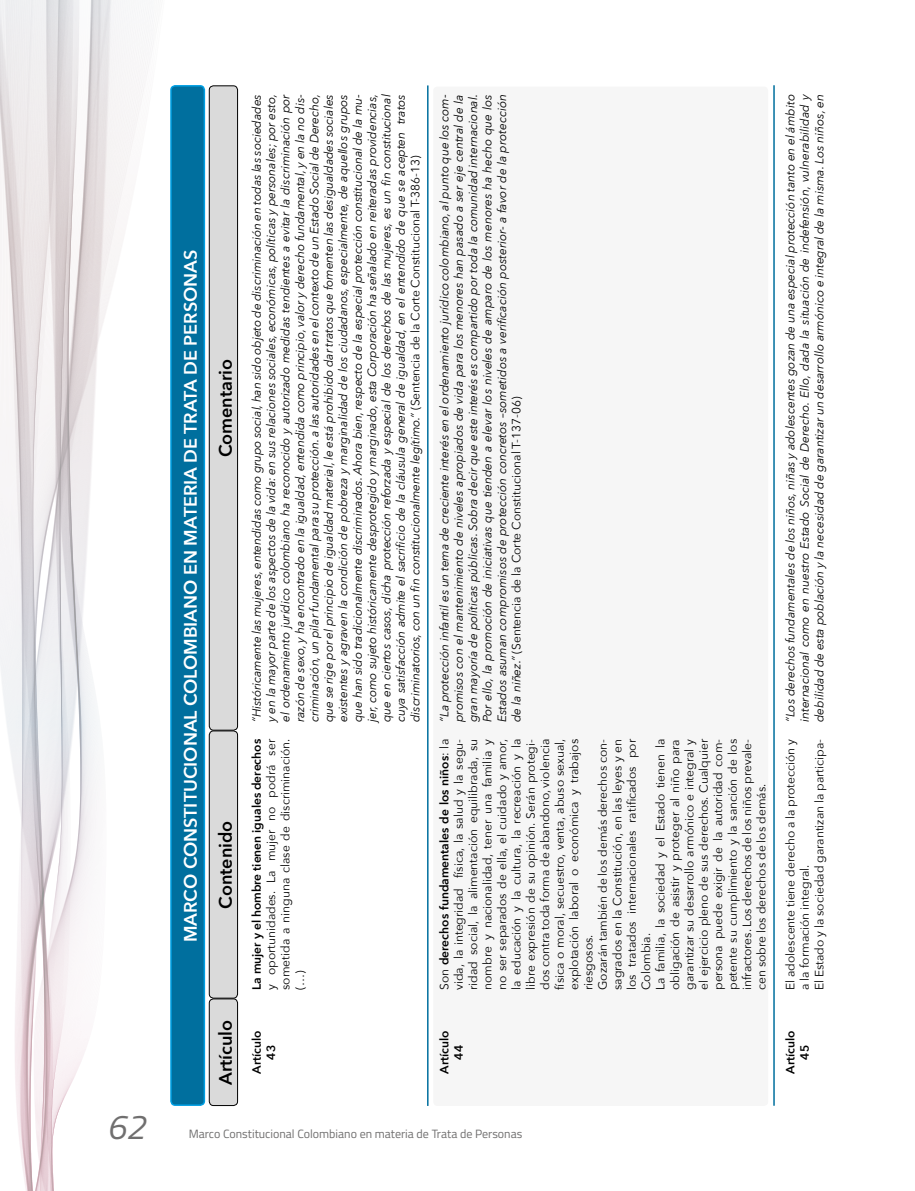
<style>
.page{position:relative;width:915px;height:1191px;background:#fff}
.page>*{position:absolute;margin:0;border:0;box-sizing:border-box;transform-origin:0 0}
.t1{font:italic 34.5px "Titillium Web";color:#706f6f}
.t2{font:600 18px "Avenir Next";color:#fff}
.t3{font:600 18px "Avenir Next";color:#000}
.t4{font:italic 12px/14.4px "Avenir Next";color:#000;text-align:justify}
.t5{font:12px/14.4px "Avenir Next";color:#000}
.t6{font:600 12px/14.4px "Avenir Next";color:#000;text-align:center}
.t7{font:12px "Titillium Web";color:#706f6f}
.s1{font-style:normal}
.s2{font-weight:600}
</style>
<div class="page">
<svg style="left:0;top:0;width:149px;height:1191px"></svg>
<div style="left:433px;top:87px;width:334px;height:1019px;background:#f6f6f6;border-radius:4px"></div>
<div style="left:209px;top:731px;width:28px;height:267px;background:#dadada;border-radius:4px"></div>
<div style="left:209px;top:730px;width:29px;height:268px;border:1px solid #000;border-radius:4px"></div>
<div style="left:209px;top:999px;width:28px;height:106px;background:#dadada;border-radius:4px"></div>
<div style="left:209px;top:998px;width:29px;height:108px;border:1px solid #000;border-radius:4px"></div>
<div style="left:209px;top:86px;width:28px;height:644px;background:#dadada;border-radius:4px"></div>
<div style="left:209px;top:85px;width:29px;height:645px;border:1px solid #000;border-radius:4px"></div>
<div style="left:171px;top:86px;width:33px;height:1019px;background:#006f9e;border-radius:4px"></div>
<div style="left:170px;top:85px;width:35px;height:1021px;border:2px solid #009fe3;border-radius:4px"></div>
<hr style="left:427px;top:85px;width:1px;height:1021px;background:#006f9e">
<hr style="left:773px;top:85px;width:1px;height:1020px;background:#006f9e">
<h1 class="t1" style="left:106px;top:1101px;width:40px">62</h1>
<h2 class="t2" style="left:175px;top:942px;width:694px;rotate:-90deg">MARCO CONSTITUCIONAL COLOMBIANO EN MATERIA DE TRATA DE PERSONAS</h2>
<h2 class="t3" style="left:210px;top:457px;width:100px;rotate:-90deg">Comentario</h2>
<h2 class="t3" style="left:210px;top:908px;width:89px;rotate:-90deg">Contenido</h2>
<h2 class="t3" style="left:210px;top:1084px;width:67px;rotate:-90deg">Artículo</h2>
<p class="t4" style="left:249px;top:722px;width:630px;rotate:-90deg">“Históricamente las mujeres, entendidas como grupo social, han sido objeto de discriminación en todas las sociedades y en la mayor parte de los aspectos de la vida: en sus relaciones sociales, económicas, políticas y personales; por esto, el ordenamiento jurídico colombiano ha reconocido y autorizado medidas tendientes a evitar la discriminación por razón de sexo, y ha encontrado en la igualdad, entendida como principio, valor y derecho fundamental, y en la no dis&shy;criminación, un pilar fundamental para su protección. a las autoridades en el contexto de un Estado Social de Derecho, que se rige por el principio de igualdad material, le está prohibido dar tratos que fomenten las desigualdades sociales existentes y agraven la condición de pobreza y marginalidad de los ciudadanos, especialmente, de aquellos grupos que han sido tradicionalmente discriminados. Ahora bien, respecto de la especial protección constitucional de la mu&shy;jer, como sujeto históricamente desprotegido y marginado, esta Corporación ha señalado en reiteradas providencias, que en ciertos casos, dicha protección reforzada y especial de los derechos de las mujeres, es un fin constitucional cuya satisfacción admite el sacrificio de la cláusula general de igualdad, en el entendido de que se acepten tratos discriminatorios, con un fin constitucionalmente legítimo.” <span class="s1">(Sentencia de la Corte Constitucional T-386-13)</span></p>
<p class="t6" style="left:249px;top:990px;width:252px;rotate:-90deg">La mujer y el hombre tienen iguales derechos</p>
<p class="t5" style="left:263px;top:990px;width:253px;text-align:justify;rotate:-90deg">y oportunidades. La mujer no podrá ser sometida a ninguna clase de discriminación. (…)</p>
<p class="t6" style="left:249px;top:1074px;width:45px;rotate:-90deg">Artículo<br>43</p>
<p class="t4" style="left:436px;top:722px;width:629px;rotate:-90deg">“La protección infantil es un tema de creciente interés en el ordenamiento jurídico colombiano, al punto que los com&shy;promisos con el mantenimiento de niveles apropiados de vida para los menores han pasado a ser eje central de la gran mayoría de políticas públicas. Sobra decir que este interés es compartido por toda la comunidad internacional.<br>Por ello, la promoción de iniciativas que tienden a elevar los niveles de amparo de los menores ha hecho que los Estados asuman compromisos de protección concretos –sometidos a verificación posterior- a favor de la protección de la niñez.” <span class="s1">(Sentencia de la Corte Constitucional T-137-06)</span></p>
<p class="t5" style="left:436px;top:990px;width:253px;rotate:-90deg">Son <span class="s2">derechos fundamentales de los niños</span>: la vida, la integridad física, la salud y la segu&shy;ridad social, la alimentación equilibrada, su nombre y nacionalidad, tener una familia y no ser separados de ella, el cuidado y amor, la educación y la cultura, la recreación y la libre expresión de su opinión. Serán protegi&shy;dos contra toda forma de abandono, violencia física o moral, secuestro, venta, abuso sexual, explotación laboral o económica y trabajos riesgosos.<br>Gozarán también de los demás derechos con&shy;sagrados en la Constitución, en las leyes y en los tratados internacionales ratificados por Colombia.<br>La familia, la sociedad y el Estado tienen la obligación de asistir y proteger al niño para garantizar su desarrollo armónico e integral y el ejercicio pleno de sus derechos. Cualquier persona puede exigir de la autoridad com&shy;petente su cumplimiento y la sanción de los infractores. Los derechos de los niños prevale&shy;cen sobre los derechos de los demás.</p>
<p class="t6" style="left:436px;top:1074px;width:45px;rotate:-90deg">Artículo<br>44</p>
<p class="t7" style="left:189px;top:1124px;width:335px">Marco Constitucional Colombiano en materia de Trata de Personas</p>
<p class="t4" style="left:782px;top:722px;width:630px;rotate:-90deg">“Los derechos fundamentales de los niños, niñas y adolescentes gozan de una especial protección tanto en el ámbito internacional como en nuestro Estado Social de Derecho. Ello, dada la situación de indefensión, vulnerabilidad y debilidad de esta población y la necesidad de garantizar un desarrollo armónico e integral de la misma. Los niños, en</p>
<p class="t5" style="left:782px;top:990px;width:252px;rotate:-90deg">El adolescente tiene derecho a la protección y a la formación integral.<br>El Estado y la sociedad garantizan la participa-</p>
<p class="t6" style="left:782px;top:1074px;width:45px;rotate:-90deg">Artículo<br>45</p>
</div>
